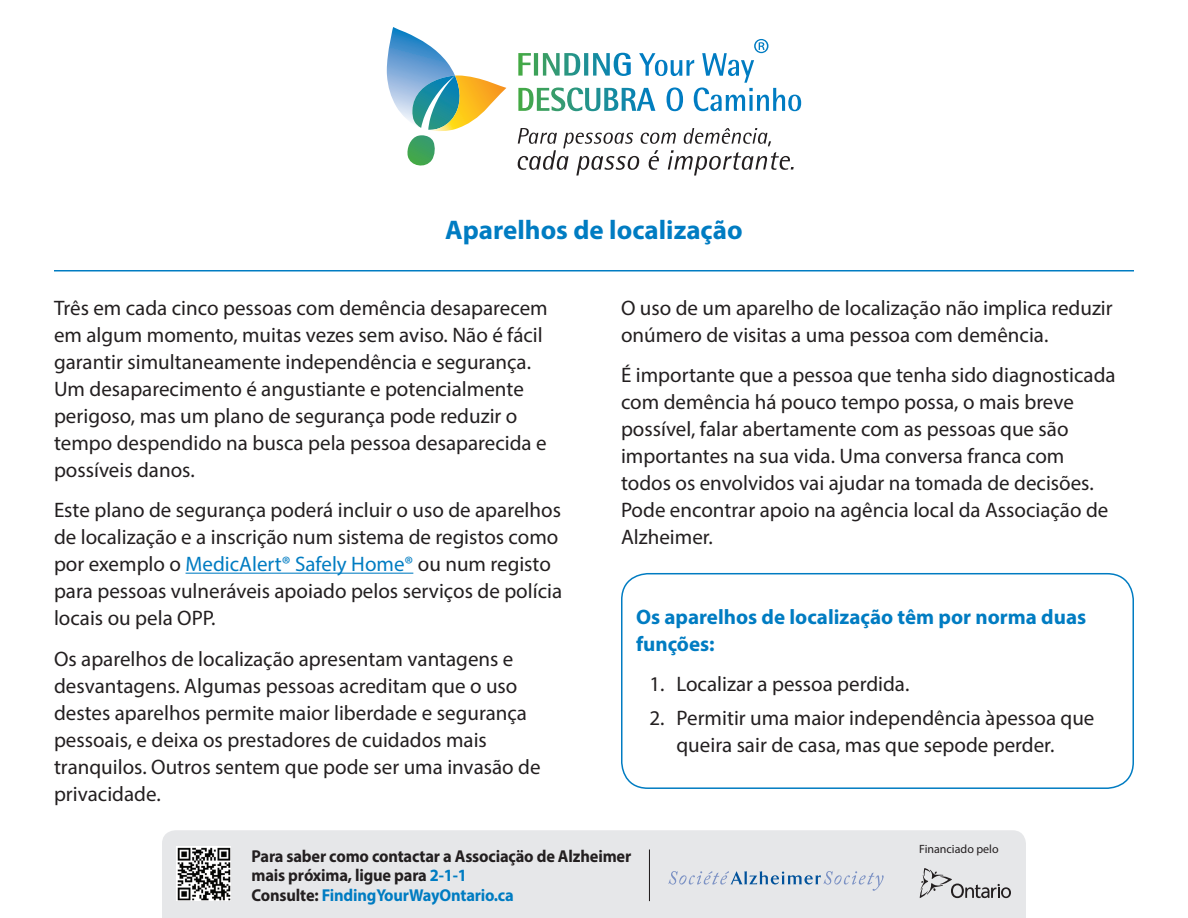
<style>
.page{position:relative;width:1188px;height:918px;background:#fff}
.page>*{position:absolute;margin:0;border:0;box-sizing:border-box;transform-origin:0 0}
.Headline_1{font:700 27px "Myriad Pro";color:#007cc2}
.Content_page_1{font:21px/27px "Myriad Pro";color:#231f20}
.t1{font:700 21px/27px "Myriad Pro";color:#007cc2}
.t2{font:700 17.25px/19.5px "Myriad Pro";letter-spacing:-.01em;color:#231f20;scale:.95 1}
.t3{font:12px "Myriad Pro";color:#231f20}
.s1{color:#007cc2}
</style>
<div class="page">
<svg style="left:387px;top:27px;width:119px;height:139px"></svg>
<svg style="left:518px;top:128px;width:276px;height:48px"></svg>
<svg style="left:518px;top:39px;width:283px;height:72px"></svg>
<hr style="left:54px;top:270px;width:1080px;height:2px;background:#007cc2">
<hr style="left:186px;top:573px;width:227px;height:1px;background:#007cc2">
<div style="left:621px;top:573px;width:513px;height:216px;border:2px solid #007cc2;border-radius:26px"></div>
<div style="left:162px;top:830px;width:864px;height:88px;background:#e6e7e9"></div>
<svg style="left:668px;top:871px;width:216px;height:20px;background:#cbd4df"></svg>
<hr style="left:649px;top:850px;width:1px;height:51px;background:#231f20">
<img style="left:177px;top:847px;width:54px;height:54px">
<svg style="left:920px;top:868px;width:91px;height:30px;background:#c5c5c7"></svg>
<p class="Headline_1" style="left:445px;top:212px;width:299px">Aparelhos de localização</p>
<p class="Content_page_1" style="left:54px;top:294px;width:495px">Três em cada cinco pessoas com demência desaparecem em algum momento, muitas vezes sem aviso. Não é fácil garantir simultaneamente independência e segurança.<br>Um desaparecimento é angustiante e potencialmente perigoso, mas um plano de segurança pode reduzir o tempo despendido na busca pela pessoa desaparecida e possíveis danos.</p>
<p class="Content_page_1" style="left:54px;top:496px;width:510px">Este plano de segurança poderá incluir o uso de aparelhos de localização ae inscrição num sistema de registos como por exemplo o <span class="s1">MedicAlert® Safely Home®</span> ou num registo para pessoas vulneráveis apoiado pelos serviços de polícia locais ou pela OPP.</p>
<p class="Content_page_1" style="left:54px;top:645px;width:488px">Os aparelhos de localização apresentam vantagens e desvantagens. Algumas pessoas acreditam que o uso destes aparelhos permite maior liberdade e segurança pessoais e, deixa os prestadores de cuidados mais tranquilos. Outros sentem que pode ser uma invasão de privacidade.</p>
<p class="Content_page_1" style="left:621px;top:294px;width:493px">O uso de um aparelho de localização não implica reduzir onúmero de visitas a uma pessoa com demência.</p>
<p class="Content_page_1" style="left:621px;top:361px;width:496px">É importante que a pessoa que tenha sido diagnosticada com demência há pouco tempo possa o, mais breve possível, falar abertamente com as pessoas que são importantes na sua vida. Uma conversa franca com todos os envolvidos vai ajudar na tomada de decisões.<br>Pode encontrar apoio na agência local da Associação de Alzheimer.</p>
<p class="t1" style="left:636px;top:603px;width:452px">Os aparelhos de localização têm por norma duas funções:</p>
<p class="Content_page_1" style="left:677px;top:671px;width:234px">Localizar a pessoa perdida.</p>
<p class="Content_page_1" style="left:650px;top:671px;width:17px">1.</p>
<p class="Content_page_1" style="left:650px;top:704px;width:17px">2.</p>
<p class="Content_page_1" style="left:677px;top:704px;width:420px">Permitir uma maior independência àpessoa que</p>
<p class="Content_page_1" style="left:677px;top:731px;width:379px">queira sair de casa, mas que sepode perder.</p>
<p class="t2" style="left:251px;top:845px;width:401px">Para saber como contactar a Associaçäo de Alzheimer mais próxima, ligue para <span class="s1">2-1-1<br></span>Consulte: <span class="s1">FindingYourWayOntario.ca</span></p>
<p class="t3" style="left:919px;top:842px;width:81px">Financiado pelo</p>
</div>
